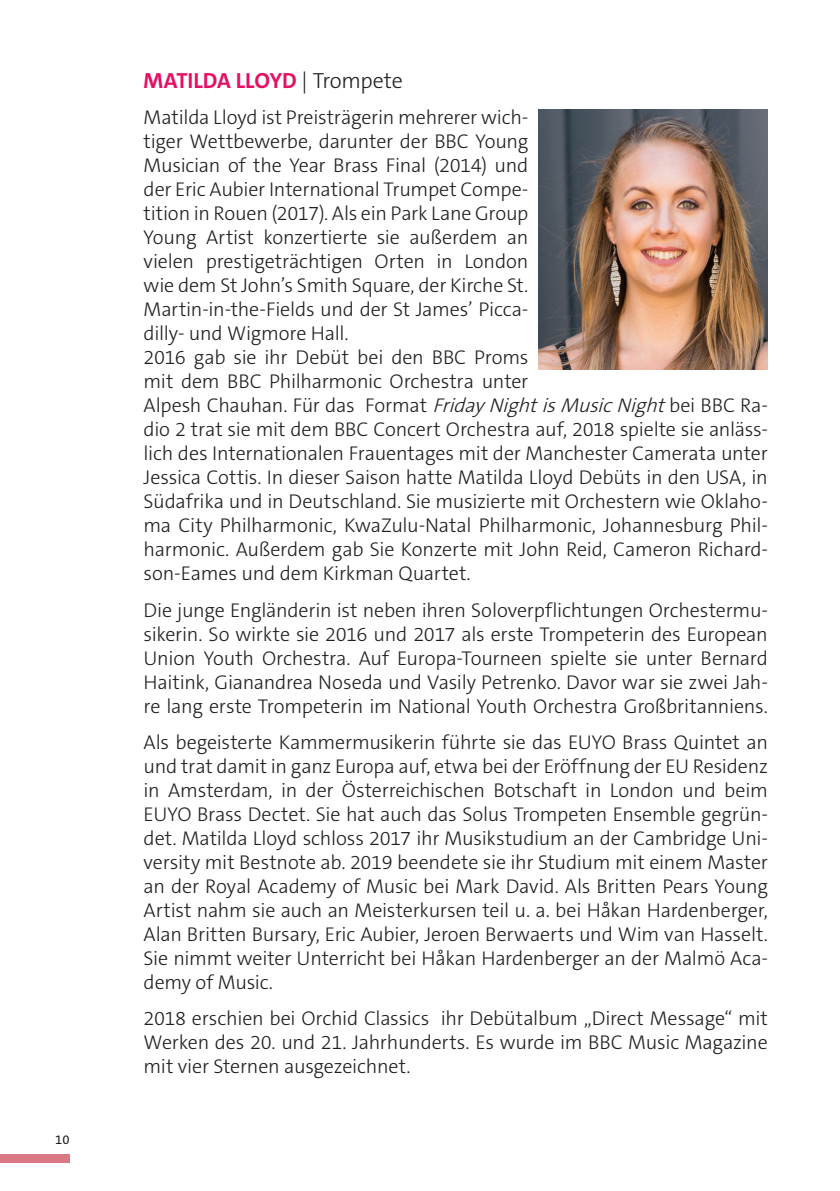
<style>
.page{position:relative;width:840px;height:1191px;background:#fff}
.page>*{position:absolute;margin:0;border:0;box-sizing:border-box;transform-origin:0 0}
.t1{font:700 22px "The Sans C5";color:#e50f63}
.t2{font:300 20px/24px "The Sans C5";letter-spacing:-.01em;color:#231f20;text-align:justify}
.t3{font:13px "The Sans C5";color:#231f20}
.s1{font-weight:300;color:#231f20}
.s2{font-style:italic}
</style>
<div class="page">
<div style="left:0;top:1154px;width:69px;height:8px;background:#da7884"></div>
<img style="left:538px;top:109px;width:229px;height:260px">
<p class="t3" style="left:55px;top:1131px;width:16px">10</p>
<p class="t1" style="left:143px;top:67px;width:260px">MATILDA LLOYD <span class="s1">| Trompete</span></p>
<p class="t2" style="left:143px;top:106px;width:386px">Matilda Lloyd ist Preisträgerin mehrerer wich&shy;tiger Wettbewerbe, darunter der BBC Young Musician of the Year Brass Final (2014) und der Eric Aubier International Trumpet Compe&shy;tition in Rouen (2017). Als ein Park Lane Group Young Artist konzertierte sie außerdem an vielen prestigeträchtigen Orten in London wie dem St John’s Smith Square, der Kirche St.<br>Martin-in-the-Fields und der St James’ Picca&shy;dilly- und Wigmore Hall.</p>
<p class="t2" style="left:143px;top:346px;width:386px">2016 gab sie ihr Debüt bei den BBC Proms mit dem BBC Philharmonic Orchestra unter</p>
<p class="t2" style="left:143px;top:394px;width:625px">Alpesh Chauhan. Für das Format <span class="s2">Friday NightisMusicNight</span>bei BBC Ra&shy;dio 2 trat sie mit dem BBC Concert Orchestra auf, 2018 spielte sie anläss&shy;lich des Internationalen Frauentages mit der Manchester Camerata unter</p>
<p class="t2" style="left:143px;top:466px;width:625px">Jessica Cottis. In dieser Saison hatte Matilda Lloyd Debüts in den USA, in Südafrika und in Deutschland. Sie musizierte mit Orchestern wie Oklaho&shy;ma City Philharmonic, KwaZulu-Natal Philharmonic, Johannesburg Phil&shy;harmonic. Außerdem gab Sie Konzerte mit John Reid, Cameron Richard&shy;son-Eames und dem Kirkman Quartet.</p>
<p class="t2" style="left:143px;top:598px;width:625px">Die junge Engländerin ist neben ihren Soloverpflichtungen Orchestermu&shy;sikerin. So wirkte sie 2016 und 2017 als erste Trompeterin des European Union Youth Orchestra. Auf Europa-Tourneen spielte sie unter Bernard Haitink, Gianandrea Noseda und Vasily Petrenko. Davor war sie zwei Jah&shy;re lang erste Trompeterin im National Youth Orchestra Großbritanniens.</p>
<p class="t2" style="left:143px;top:730px;width:625px">Als begeisterte Kammermusikerin führte sie das EUYO Brass Quintet an und trat damit in ganz Europa auf, etwa bei der Eröffnung der EU Residenz in Amsterdam, in der Österreichischen Botschaft in London und beim EUYO Brass Dectet. Sie hat auch das Solus Trompeten Ensemble gegrün&shy;det. Matilda Lloyd schloss 2017 ihr Musikstudium an der Cambridge Uni&shy;versity mit Bestnote ab. 2019 beendete sie ihr Studium mit einem Master an der Royal Academy of Music bei Mark David. Als Britten Pears Young Artist nahm sie auch an Meisterkursen teil u. a. bei Håkan Hardenberger, Alan Britten Bursary, Eric Aubier, Jeroen Berwaerts und Wim van Hasselt.<br>Sie nimmt weiter Unterricht bei Håkan Hardenberger an der Malmö Aca&shy;demy of Music.</p>
<p class="t2" style="left:143px;top:1006px;width:625px">2018 erschien bei Orchid Classics ihr Debütalbum „Direct Message“ mit Werken des 20. und 21. Jahrhunderts. Es wurde im BBC Music Magazine mit vier Sternen ausgezeichnet.</p>
</div>
